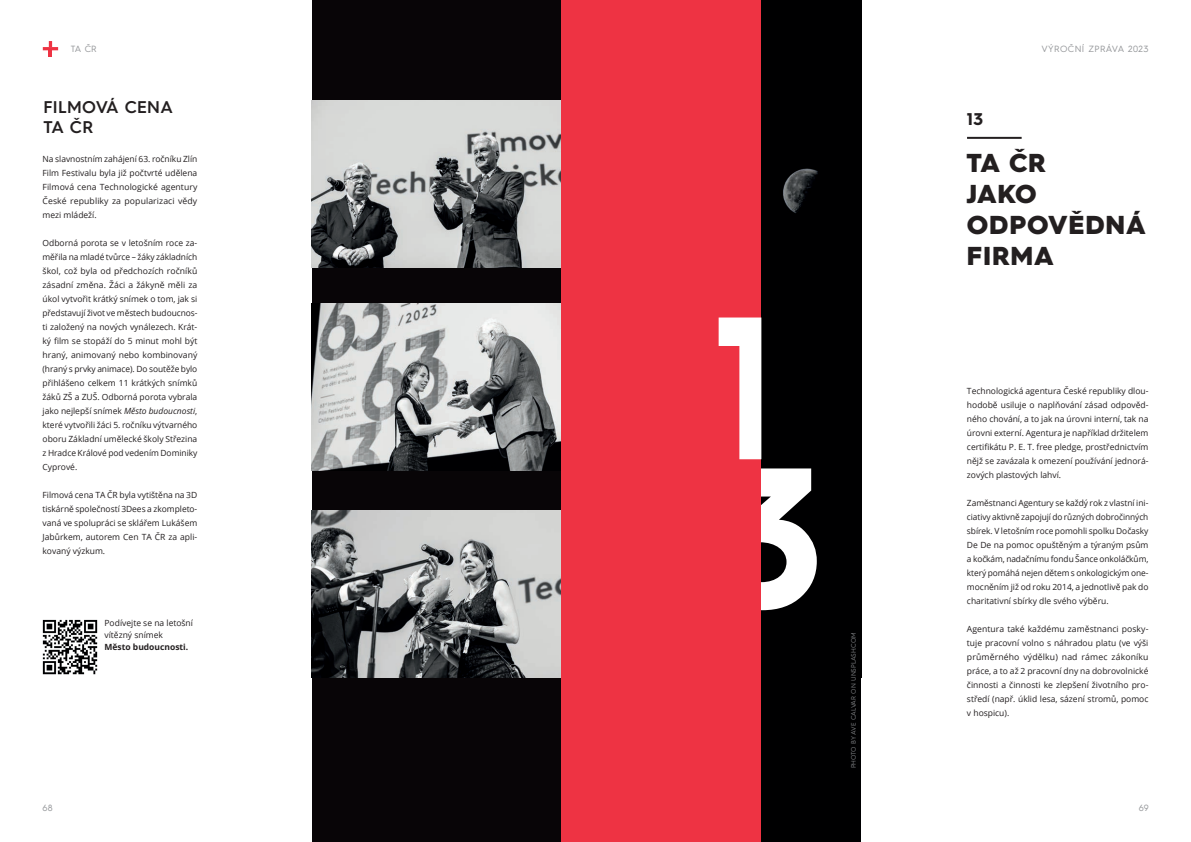
<style>
.page{position:relative;width:1191px;height:842px;background:#fff}
.page>*{position:absolute;margin:0;border:0;box-sizing:border-box;transform-origin:0 0}
.t1{font:900 26px/31.2px "Hurme Geometric Sans 4";letter-spacing:.03em;color:#231f20}
.t2{font:600 17px/20.4px "Hurme Geometric Sans 4";letter-spacing:.02em;color:#231f20}
.t3{font:700 17px "Hurme Geometric Sans 4";color:#231f20}
.t4{font:9px "Hurme Geometric Sans 4";letter-spacing:.05em;color:#939598}
.t5{font:8.5px/14px "Open Sans";color:#231f20;text-align:justify}
.t6{font:700 8.5px "Open Sans";color:#231f20}
.t7{font:6.5px "Hurme Geometric Sans 4";letter-spacing:-.005em;color:#808285}
.s1{font-style:italic}
</style>
<div class="page">
<div style="left:661px;top:0;width:200px;height:842px;background:#000001"></div>
<img style="left:761px;top:168px;width:57px;height:443px">
<div style="left:312px;top:0;width:251px;height:842px;background:#080507"></div>
<svg style="left:761px;top:468px;width:56px;height:142px"></svg>
<hr style="left:967px;top:137px;width:54px;height:2px;background:#231f20">
<svg style="left:42px;top:619px;width:56px;height:56px"></svg>
<img style="left:312px;top:303px;width:249px;height:168px">
<img style="left:312px;top:100px;width:249px;height:167px">
<img style="left:312px;top:510px;width:249px;height:168px">
<div style="left:561px;top:0;width:200px;height:842px;background:#ee3343"></div>
<svg style="left:718px;top:317px;width:43px;height:142px"></svg>
<svg style="left:43px;top:41px;width:15px;height:15px"></svg>
<p class="t4" style="left:71px;top:43px;width:27px">TA ČR</p>
<p class="t4" style="left:1041px;top:43px;width:109px">VÝROČNÍ ZPRÁVA 2023</p>
<h2 class="t2" style="left:43px;top:96px;width:131px">FILMOVÁ CENA<br>TA ČR</h2>
<p class="t5" style="left:43px;top:151px;width:156px">Na slavnostním zahájení 63. ročníku Zlín Film Festivalu byla již počtvrté udělena Filmová cena Technologické agentury České republiky za popularizaci vědy mezi mládeží.</p>
<p class="t5" style="left:43px;top:235px;width:156px">Odborná porota se v letošním roce za&shy;měřila na mladé tvůrce – žáky základních škol, což byla od předchozích ročníků zásadní změna. Žáci a žákyně měli za úkol vytvořit krátký snímek o tom, jak si představují život ve městech budoucnos&shy;ti založený na nových vynálezech. Krát&shy;ký film se stopáží do 5 minut mohl být hraný, animovaný nebo kombinovaný (hraný s prvky animace). Do soutěže bylo přihlášeno celkem 11 krátkých snímků žáků ZŠ a ZUŠ. Odborná porota vybrala jako nejlepší snímek <span class="s1">Město budoucnosti</span>, které vytvořili žáci 5. ročníku výtvarného oboru Základní umělecké školy Střezina z Hradce Králové pod vedením Dominiky Cyprové.</p>
<p class="t5" style="left:43px;top:487px;width:156px">Filmová cena TA ČR byla vytištěna na 3D tiskárně společností 3Dees a zkompleto&shy;vaná ve spolupráci se sklářem Lukášem Jabůrkem, autorem Cen TA ČR za apli&shy;kovaný výzkum.</p>
<p class="t5" style="left:105px;top:617px;width:90px;line-height:12px">Podívejte se na letošní vítězný snímek</p>
<p class="t6" style="left:105px;top:641px;width:85px">Město budoucnosti.</p>
<p class="t7" style="left:849px;top:768px;width:138px;rotate:-90deg">PHOTO BY AVE CALVAR ON UNSPLASH.COM</p>
<h2 class="t3" style="left:967px;top:107px;width:18px">13</h2>
<h1 class="t1" style="left:967px;top:147px;width:180px">TA ČR<br>JAKO<br>ODPOVĚDNÁ<br>FIRMA</h1>
<p class="t5" style="left:967px;top:383px;width:183px">Technologická agentura České republiky dlou&shy;hodobě usiluje o naplňování zásad odpověd&shy;ného chování, a to jak na úrovni interní, tak na úrovni externí. Agentura je například držitelem certifikátu P. E. T. free pledge, prostřednictvím nějž se zavázala k omezení používání jednorá&shy;zových plastových lahví.</p>
<p class="t5" style="left:967px;top:495px;width:183px">Zaměstnanci Agentury se každý rok z vlastní ini&shy;ciativy aktivně zapojují do různých dobročinných sbírek. V letošním roce pomohli spolku Dočasky De De na pomoc opuštěným a týraným psům a kočkám, nadačnímu fondu Šance onkoláčkům, který pomáhá nejen dětem s onkologickým one&shy;mocněním již od roku 2014, a jednotlivě pak do charitativní sbírky dle svého výběru.</p>
<p class="t5" style="left:967px;top:621px;width:183px">Agentura také každému zaměstnanci posky&shy;tuje pracovní volno s náhradou platu (ve výši průměrného výdělku) nad rámec zákoníku práce, a to až 2 pracovní dny na dobrovolnické činnosti a činnosti ke zlepšení životního pro&shy;středí (např. úklid lesa, sázení stromů, pomoc v hospicu).</p>
<p class="t4" style="left:43px;top:802px;width:12px">68</p>
<p class="t4" style="left:1138px;top:802px;width:11px">69</p>
</div>
